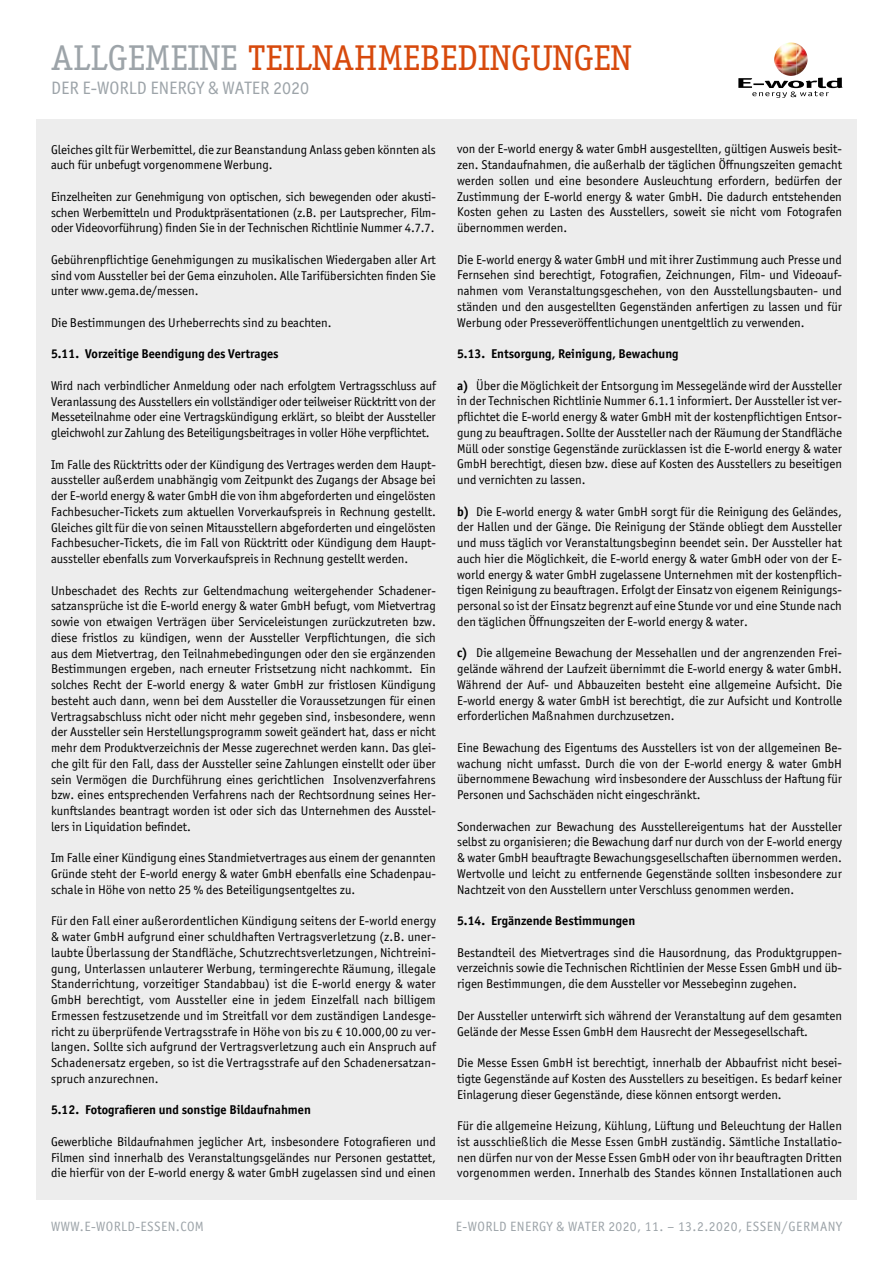
<style>
.page{position:relative;width:893px;height:1263px;background:#fff}
.page>*{position:absolute;margin:0;border:0;box-sizing:border-box;transform-origin:0 0}
.t1{font:36px "Officina Serif Std";color:#d7490c}
.t2{font:18px "Officina San ITC";color:#9da4a9}
.t3{font:13.5px "Officina San ITC";letter-spacing:.03em;color:#9da4a9}
.t4{font:12.75px/15.8px "Officina San ITC";color:#000;text-align:justify}
.t5{font:700 12.75px "Officina San ITC";color:#000}
.s1{color:#9da4a9}
.s2{font-weight:700}
</style>
<div class="page">
<div style="left:36px;top:119px;width:821px;height:1080px;background:#ededed"></div>
<img style="left:774px;top:43px;width:22px;height:22px">
<img style="left:796px;top:57px;width:12px;height:18px">
<img style="left:775px;top:65px;width:16px;height:11px">
<svg style="left:738px;top:78px;width:104px;height:20px"></svg>
<h1 class="t1" style="left:51px;top:37px;width:582px"><span class="s1">ALLGEMEINE</span> TEILNAHMEBEDINGUNGEN</h1>
<h2 class="t2" style="left:51px;top:78px;width:260px">DER E-WORLD ENERGY &amp; WATER 2020</h2>
<p class="t4" style="left:51px;top:141px;width:386px">Gleiches gilt für Werbemittel, die zur Beanstandung Anlass geben könnten als auch für unbefugt vorgenommene Werbung.</p>
<p class="t4" style="left:51px;top:189px;width:386px">Einzelheiten zur Genehmigung von optischen, sich bewegenden oder akusti&shy;schen Werbemitteln und Produktpräsentationen (z.B. per Lautsprecher, Film&shy;oder Videovorführung) finden Sie in der Technischen Richtlinie Nummer 4.7.7.</p>
<p class="t4" style="left:51px;top:252px;width:386px">Gebührenpflichtige Genehmigungen zu musikalischen Wiedergaben aller Art sind vom Aussteller bei der Gema einzuholen. Alle Tarifübersichten finden Sie unter www.gema.de/messen.</p>
<p class="t4" style="left:51px;top:315px;width:282px">Die Bestimmungen des Urheberrechts sind zu beachten.</p>
<p class="t5" style="left:51px;top:346px;width:229px">5.11. Vorzeitige Beendigung des Vertrages</p>
<p class="t4" style="left:51px;top:378px;width:386px">Wird nach verbindlicher Anmeldung oder nach erfolgtem Vertragsschluss auf Veranlassung des Ausstellers ein vollständiger oder teilweiser Rücktritt von der Messeteilnahme oder eine Vertragskündigung erklärt, so bleibt der Aussteller gleichwohl zur Zahlung des Beteiligungsbeitrages in voller Höhe verpflichtet.</p>
<p class="t4" style="left:51px;top:456px;width:386px">Im Falle des Rücktritts oder der Kündigung des Vertrages werden dem Haupt&shy;aussteller außerdem unabhängig vom Zeitpunkt des Zugangs der Absage bei der E-world energy &amp; water GmbH die von ihm abgeforderten und eingelösten Fachbesucher-Tickets zum aktuellen Vorverkaufspreis in Rechnung gestellt.<br>Gleiches gilt für die von seinen Mitausstellern abgeforderten und eingelösten Fachbesucher-Tickets, die im Fall von Rücktritt oder Kündigung dem Haupt&shy;aussteller ebenfalls zum Vorverkaufspreis in Rechnung gestellt werden.</p>
<p class="t4" style="left:51px;top:582px;width:386px">Unbeschadet des Rechts zur Geltendmachung weitergehender Schadener&shy;satzansprüche ist die E-world energy &amp; water GmbH befugt, vom Mietvertrag sowie von etwaigen Verträgen über Serviceleistungen zurückzutreten bzw. diese fristlos zu kündigen, wenn der Aussteller Verpflichtungen, die sich aus dem Mietvertrag, den Teilnahmebedingungen oder den sie ergänzenden Bestimmungen ergeben, nach erneuter Fristsetzung nicht nachkommt. Ein solches Recht der E-world energy &amp; water GmbH zur fristlosen Kündigung besteht auch dann, wenn bei dem Aussteller die Voraussetzungen für einen Vertragsabschluss nicht oder nicht mehr gegeben sind, insbesondere, wenn der Aussteller sein Herstellungsprogramm soweit geändert hat, dass er nicht mehr dem Produktverzeichnis der Messe zugerechnet werden kann. Das glei&shy;che gilt für den Fall, dass der Aussteller seine Zahlungen einstellt oder über sein Vermögen die Durchführung eines gerichtlichen Insolvenzverfahrens bzw. eines entsprechenden Verfahrens nach der Rechtsordnung seines Her&shy;kunftslandes beantragt worden ist oder sich das Unternehmen des Ausstel&shy;lers in Liquidation befindet.</p>
<p class="t4" style="left:51px;top:850px;width:386px">Im Falle einer Kündigung eines Standmietvertrages aus einem der genannten Gründe steht der E-world energy &amp; water GmbH ebenfalls eine Schadenpau&shy;schale in Höhe von netto 25 % des Beteiligungsentgeltes zu.</p>
<p class="t4" style="left:51px;top:913px;width:386px">Für den Fall einer außerordentlichen Kündigung seitens der E-world energy &amp; water GmbH aufgrund einer schuldhaften Vertragsverletzung (z.B. uner&shy;laubte Überlassung der Standfläche, Schutzrechtsverletzungen, Nichtreini&shy;gung, Unterlassen unlauterer Werbung, termingerechte Räumung, illegale Standerrichtung, vorzeitiger Standabbau) ist die E-world energy &amp; water GmbH berechtigt, vom Aussteller eine in jedem Einzelfall nach billigem Ermessen festzusetzende und im Streitfall vor dem zuständigen Landesge&shy;richt zu überprüfende Vertragsstrafe in Höhe von bis zu € 10.000,00 zu ver&shy;langen. Sollte sich aufgrund der Vertragsverletzung auch ein Anspruch auf Schadenersatz ergeben, so ist die Vertragsstrafe auf den Schadenersatzan&shy;spruch anzurechnen.</p>
<p class="t5" style="left:51px;top:1102px;width:261px">5.12. Fotografieren und sonstige Bildaufnahmen</p>
<p class="t4" style="left:51px;top:1133px;width:386px">Gewerbliche Bildaufnahmen jeglicher Art, insbesondere Fotografieren und Filmen sind innerhalb des Veranstaltungsgeländes nur Personen gestattet, die hierfür von der E-world energy &amp; water GmbH zugelassen sind und einen</p>
<p class="t4" style="left:457px;top:141px;width:386px">von der E-world energy &amp; water GmbH ausgestellten, gültigen Ausweis besit&shy;zen. Standaufnahmen, die außerhalb der täglichen Öffnungszeiten gemacht werden sollen und eine besondere Ausleuchtung erfordern, bedürfen der Zustimmung der E-world energy &amp; water GmbH. Die dadurch entstehenden Kosten gehen zu Lasten des Ausstellers, soweit sie nicht vom Fotografen übernommen werden.</p>
<p class="t4" style="left:457px;top:251px;width:386px">Die E-world energy &amp; water GmbH und mit ihrer Zustimmung auch Presse und Fernsehen sind berechtigt, Fotografien, Zeichnungen, Film- und Videoauf&shy;nahmen vom Veranstaltungsgeschehen, von den Ausstellungsbauten- und ständen und den ausgestellten Gegenständen anfertigen zu lassen und für Werbung oder Presseveröffentlichungen unentgeltlich zu verwenden.</p>
<p class="t5" style="left:457px;top:346px;width:223px">5.13. Entsorgung, Reinigung, Bewachung</p>
<p class="t4" style="left:457px;top:377px;width:386px"><span class="s2">a)</span> Über die Möglichkeit der Entsorgung im Messegelände wird der Aussteller in der Technischen Richtlinie Nummer 6.1.1 informiert. Der Aussteller ist ver&shy;pflichtet die E-world energy &amp; water GmbH mit der kostenpflichtigen Entsor&shy;gung zu beauftragen. Sollte der Aussteller nach der Räumung der Standfläche Müll oder sonstige Gegenstände zurücklassen ist die E-world energy &amp; water GmbH berechtigt, diesen bzw. diese auf Kosten des Ausstellers zu beseitigen und vernichten zu lassen.</p>
<p class="t4" style="left:457px;top:503px;width:386px"><span class="s2">b)</span> Die E-world energy &amp; water GmbH sorgt für die Reinigung des Geländes, der Hallen und der Gänge. Die Reinigung der Stände obliegt dem Aussteller und muss täglich vor Veranstaltungsbeginn beendet sein. Der Aussteller hat auch hier die Möglichkeit, die E-world energy &amp; water GmbH oder von der E&shy;world energy &amp; water GmbH zugelassene Unternehmen mit der kostenpflich&shy;tigen Reinigung zu beauftragen. Erfolgt der Einsatz von eigenem Reinigungs&shy;personal so ist der Einsatz begrenzt auf eine Stunde vor und eine Stunde nach den täglichen Öffnungszeiten der E-world energy &amp; water.</p>
<p class="t4" style="left:457px;top:645px;width:386px"><span class="s2">c)</span> Die allgemeine Bewachung der Messehallen und der angrenzenden Frei&shy;gelände während der Laufzeit übernimmt die E-world energy &amp; water GmbH.<br>Während der Auf- und Abbauzeiten besteht eine allgemeine Aufsicht. Die E-world energy &amp; water GmbH ist berechtigt, die zur Aufsicht und Kontrolle erforderlichen Maßnahmen durchzusetzen.</p>
<p class="t4" style="left:457px;top:740px;width:386px">Eine Bewachung des Eigentums des Ausstellers ist von der allgemeinen Be&shy;wachung nicht umfasst. Durch die von der E-world energy &amp; water GmbH übernommene Bewachung wird insbesondere der Ausschluss der Haftung für Personen und Sachschäden nicht eingeschränkt.</p>
<p class="t4" style="left:457px;top:818px;width:386px">Sonderwachen zur Bewachung des Ausstellereigentums hat der Aussteller selbst zu organisieren; die Bewachung darf nur durch von der E-world energy &amp; water GmbH beauftragte Bewachungsgesellschaften übernommen werden.<br>Wertvolle und leicht zu entfernende Gegenstände sollten insbesondere zur Nachtzeit von den Ausstellern unter Verschluss genommen werden.</p>
<p class="t5" style="left:457px;top:913px;width:180px">5.14. Ergänzende Bestimmungen</p>
<p class="t4" style="left:457px;top:944px;width:386px">Bestandteil des Mietvertrages sind die Hausordnung, das Produktgruppen&shy;verzeichnis sowie die Technischen Richtlinien der Messe Essen GmbH und üb&shy;rigen Bestimmungen, die dem Aussteller vor Messebeginn zugehen.</p>
<p class="t4" style="left:457px;top:1007px;width:386px">Der Aussteller unterwirft sich während der Veranstaltung auf dem gesamten<br>Gelände der Messe Essen GmbH dem Hausrecht der Messegesellschaft.</p>
<p class="t4" style="left:457px;top:1055px;width:386px">Die Messe Essen GmbH ist berechtigt, innerhalb der Abbaufrist nicht besei&shy;tigte Gegenstände auf Kosten des Ausstellers zu beseitigen. Es bedarf keiner Einlagerung dieser Gegenstände, diese können entsorgt werden.</p>
<p class="t4" style="left:457px;top:1118px;width:386px">Für die allgemeine Heizung, Kühlung, Lüftung und Beleuchtung der Hallen ist ausschließlich die Messe Essen GmbH zuständig. Sämtliche Installatio&shy;nen dürfen nur von der Messe Essen GmbH oder von ihr beauftragten Dritten vorgenommen werden. Innerhalb des Standes können Installationen auch</p>
<p class="t3" style="left:51px;top:1219px;width:154px">WWW.E-WORLD-ESSEN.COM</p>
<p class="t3" style="left:456px;top:1219px;width:387px">E-WORLD ENERGY &amp; WATER 2020, 11. – 13.2.2020, ESSEN/GERMANY</p>
</div>
